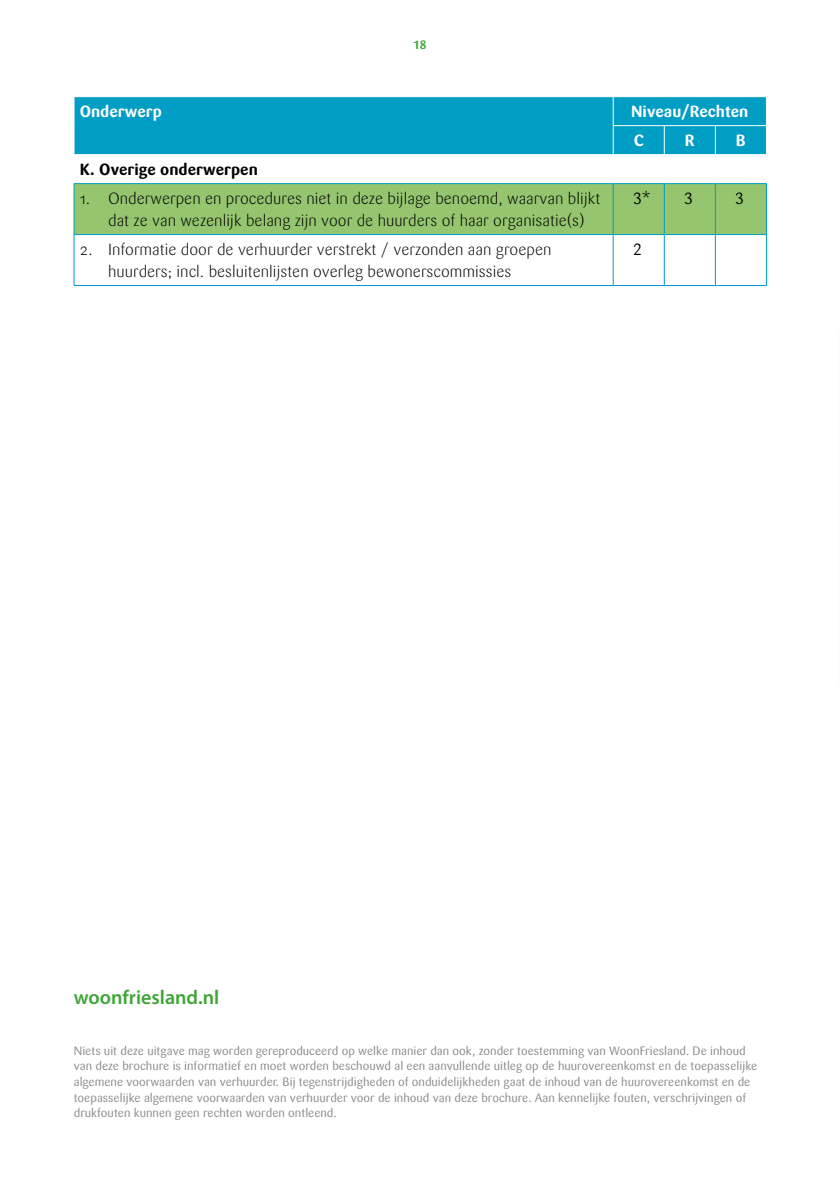
<style>
.page{position:relative;width:840px;height:1191px;background:#fff}
.page>*{position:absolute;margin:0;border:0;box-sizing:border-box;transform-origin:0 0}
.t1{font:600 20px "Myriad Pro";color:#3fa535}
.t2{font:300 16px/22px "Sari";color:#000}
.t3{font:700 16px/29px "Sari";color:#fff}
.t4{font:700 16px "Sari";color:#000}
.t5{font:16px "Sari Regular Caps";color:#000}
.t6{font:12px/15.6px "Sari";color:#878787}
.t7{font:12px "Sari Bold Caps";color:#3fa535}
</style>
<div class="page">
<div style="left:75px;top:97px;width:690px;height:57px;background:#009dc5"></div>
<div style="left:75px;top:184px;width:690px;height:50px;background:#95c56e"></div>
<hr style="left:74px;top:183px;width:539px;height:1px;background:#009dc5">
<hr style="left:74px;top:184px;width:1px;height:50px;background:#009dc5">
<hr style="left:613px;top:183px;width:51px;height:1px;background:#009dc5">
<hr style="left:612px;top:184px;width:1px;height:50px;background:#009dc5">
<hr style="left:664px;top:183px;width:51px;height:1px;background:#009dc5">
<hr style="left:663px;top:184px;width:1px;height:50px;background:#009dc5">
<hr style="left:715px;top:183px;width:51px;height:1px;background:#009dc5">
<hr style="left:714px;top:184px;width:1px;height:50px;background:#009dc5">
<hr style="left:765px;top:184px;width:1px;height:50px;background:#009dc5">
<hr style="left:74px;top:234px;width:539px;height:1px;background:#009dc5">
<hr style="left:74px;top:235px;width:1px;height:50px;background:#009dc5">
<hr style="left:613px;top:234px;width:51px;height:1px;background:#009dc5">
<hr style="left:612px;top:235px;width:1px;height:50px;background:#009dc5">
<hr style="left:664px;top:234px;width:51px;height:1px;background:#009dc5">
<hr style="left:663px;top:235px;width:1px;height:50px;background:#009dc5">
<hr style="left:715px;top:234px;width:51px;height:1px;background:#009dc5">
<hr style="left:714px;top:235px;width:1px;height:50px;background:#009dc5">
<hr style="left:765px;top:235px;width:1px;height:50px;background:#009dc5">
<hr style="left:74px;top:285px;width:539px;height:1px;background:#009dc5">
<hr style="left:613px;top:285px;width:51px;height:1px;background:#009dc5">
<hr style="left:664px;top:285px;width:51px;height:1px;background:#009dc5">
<hr style="left:715px;top:285px;width:51px;height:1px;background:#009dc5">
<svg style="left:74px;top:97px;width:1px;height:57px"></svg>
<hr style="left:612px;top:125px;width:52px;height:1px;background:#fff">
<svg style="left:612px;top:97px;width:1px;height:57px"></svg>
<hr style="left:664px;top:125px;width:51px;height:1px;background:#fff">
<svg style="left:663px;top:126px;width:1px;height:28px"></svg>
<hr style="left:715px;top:125px;width:51px;height:1px;background:#fff">
<svg style="left:714px;top:126px;width:1px;height:28px"></svg>
<svg style="left:765px;top:97px;width:1px;height:57px"></svg>
<p class="t7" style="left:413px;top:37px;width:15px">18</p>
<h2 class="t3" style="left:80px;top:97px;width:84px">Onderwerp</h2>
<h2 class="t3" style="left:631px;top:97px;width:119px">Niveau/Rechten<br>C</h2>
<h2 class="t3" style="left:684px;top:126px;width:11px">R</h2>
<h2 class="t3" style="left:735px;top:126px;width:11px">B</h2>
<h2 class="t4" style="left:80px;top:160px;width:180px">K. Overige onderwerpen</h2>
<h2 class="t2" style="left:108px;top:188px;width:493px;text-indent:-28px">1. Onderwerpen en procedures niet in deze bijlage benoemd, waarvan blijkt dat ze van wezenlijk belang zijn voor de huurders of haar organisatie(s)</h2>
<h2 class="t5" style="left:632px;top:189px;width:19px">3*</h2>
<h2 class="t5" style="left:683px;top:189px;width:10px">3</h2>
<h2 class="t5" style="left:734px;top:189px;width:10px">3</h2>
<h2 class="t2" style="left:108px;top:239px;width:444px;text-indent:-28px">2. Informatie door de verhuurder verstrekt / verzonden aan groepen huurders; incl. besluitenlijsten overleg bewonerscommissies</h2>
<h2 class="t5" style="left:632px;top:240px;width:10px">2</h2>
<h1 class="t1" style="left:74px;top:986px;width:147px">woonfriesland.nl</h1>
<p class="t6" style="left:74px;top:1043px;width:684px">Niets uit deze uitgave mag worden gereproduceerd op welke manier dan ook, zonder toestemming van WoonFriesland. De inhoud van deze brochure is informatief en moet worden beschouwd al een aanvullende uitleg op de huurovereenkomst en de toepasselijke algemene voorwaarden van verhuurder. Bij tegenstrijdigheden of onduidelijkheden gaat de inhoud van de huurovereenkomst en de toepasselijke algemene voorwaarden van verhuurder voor de inhoud van deze brochure. Aan kennelijke fouten, verschrijvingen of drukfouten kunnen geen rechten worden ontleend.</p>
</div>
